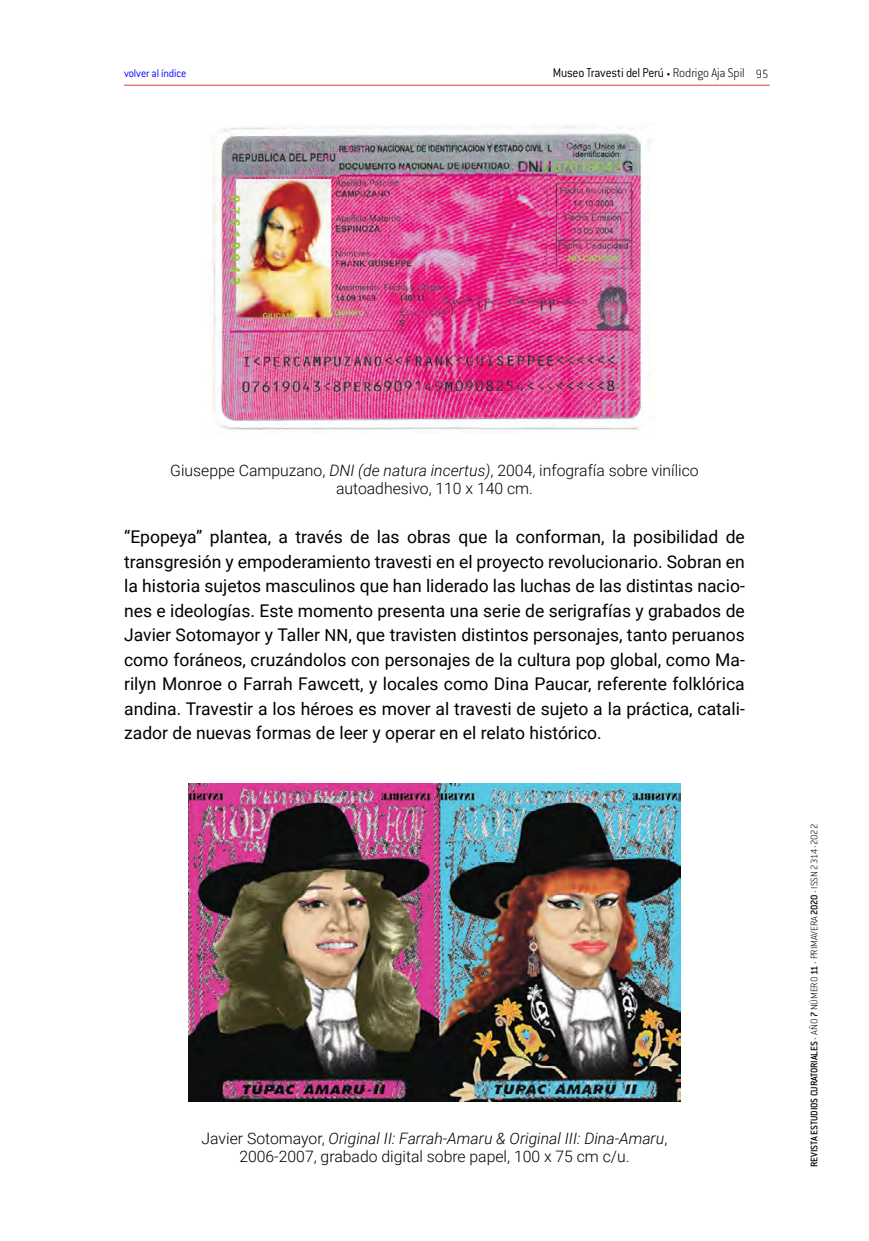
<style>
.page{position:relative;width:869px;height:1241px;background:#fff}
.page>*{position:absolute;margin:0;border:0;box-sizing:border-box;transform-origin:0 0}
.Texto{font:17.5px/24.5px "Roboto";color:#000;text-align:justify}
.Epigrafe{font:300 15.75px/17.5px "Roboto";color:#000;text-align:center}
.t1{font:300 14px "Conduit ITC";letter-spacing:-.015em;color:#000;scale:.93 1}
.t2{font:300 12.25px "Conduit ITC";letter-spacing:-.01em;color:#00f;scale:.93 1}
.t3{font:500 10.5px "Conduit ITC";letter-spacing:-.015em;color:#000}
.s1{font-weight:200;font-size:8.75px}
.s2{font-weight:200}
.s3{font-weight:200;font-size:13.12px}
.s4{font-style:italic}
.s5{font-size:16.62px}
</style>
<div class="page">
<hr style="left:124px;top:85px;width:645px;height:1px;background:#de3b44">
<img style="left:212px;top:125px;width:440px;height:305px">
<img style="left:188px;top:783px;width:492px;height:318px">
<p class="t2" style="left:124px;top:66px;width:68px">volver al índice</p>
<p class="t1" style="left:552px;top:64px;width:233px">Museo Travesti del Perú <span class="s1">•</span> <span class="s2">Rodrigo Aja Spil</span> <span class="s3">95</span></p>
<p class="Epigrafe" style="left:170px;top:461px;width:529px">Giuseppe Campuzano, <span class="s4">DNI (de natura incertus)</span>, 2004, infografía sobre vinílico autoadhesivo, 110 x 140 cm.</p>
<p class="Texto" style="left:124px;top:523px;width:622px">“Epopeya” plantea, a través de las obras que la conforman, la posibilidad de transgresión y empoderamiento travesti en el proyecto revolucionario. Sobran en la historia sujetos masculinos que han liderado las luchas de las distintas nacio&shy;nes e ideologías. Este momento presenta una serie de serigrafías y grabados de Javier Sotomayor y Taller <span class="s5">NN</span>, que travisten distintos personajes, tanto peruanos como foráneos, cruzándolos con personajes de la cultura pop global, como Ma&shy;rilyn Monroe o Farrah Fawcett, y locales como Dina Paucar, referente folklórica andina. Travestir a los héroes es mover al travesti de sujeto a la práctica, catali&shy;zador de nuevas formas de leer y operar en el relato histórico.</p>
<p class="Epigrafe" style="left:201px;top:1128px;width:467px">Javier Sotomayor, <span class="s4">Original II: Farrah-Amaru &amp; Original III: Dina-Amaru</span>,<br>2006-2007, grabado digital sobre papel, 100 x 75 cm c/u.</p>
<p class="t3" style="left:807px;top:1166px;width:345px;rotate:-90deg">REVISTA ESTUDIOS CURATORIALES <span class="s2">- AÑO</span> 7 <span class="s2">NÚMERO</span> 11 <span class="s2">- PRIMAVERA</span> 2020 <span class="s2">- ISSN 2314-2022</span></p>
</div>
